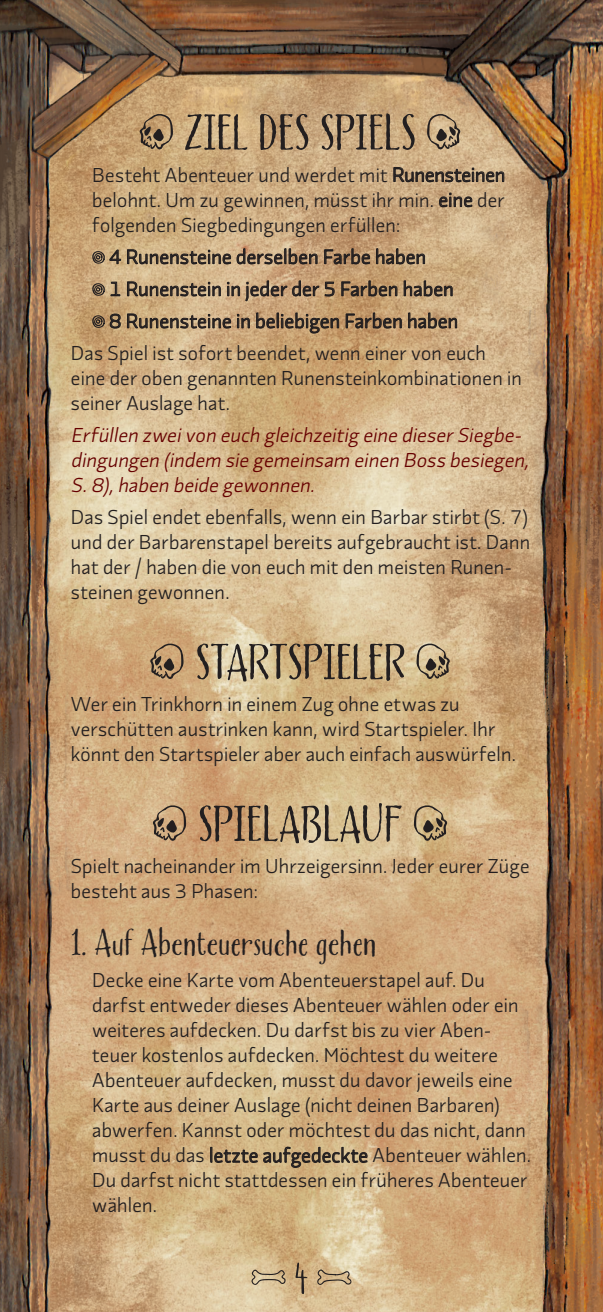
<style>
.page{position:relative;width:603px;height:1312px;background:#fff}
.page>*{position:absolute;margin:0;border:0;box-sizing:border-box;transform-origin:0 0}
.t1{font:54.75px "Amalfi";color:#231f20}
.t2{font:50px "Buckley";letter-spacing:-.01em;color:#231f20}
.t3{font:37.5px "Buckley";letter-spacing:-.005em;color:#231f20}
.t4{font:300 20px/25px "Divenire";letter-spacing:.015em;color:#231f20}
.t5{font:italic 300 20px/25px "Divenire";color:#600}
</style>
<div class="page">
<img style="left:0;top:0;width:602px;height:1311px">
<svg style="left:139px;top:113px;width:34px;height:37px"></svg>
<svg style="left:427px;top:113px;width:33px;height:37px"></svg>
<svg style="left:393px;top:167px;width:111px;height:15px;background:#907b61"></svg>
<svg style="left:439px;top:192px;width:33px;height:15px"></svg>
<svg style="left:91px;top:249px;width:30px;height:15px"></svg>
<svg style="left:127px;top:248px;width:190px;height:16px;background:#998266"></svg>
<svg style="left:324px;top:248px;width:46px;height:16px"></svg>
<svg style="left:376px;top:248px;width:49px;height:16px"></svg>
<svg style="left:91px;top:281px;width:29px;height:15px"></svg>
<svg style="left:127px;top:281px;width:94px;height:15px"></svg>
<svg style="left:227px;top:280px;width:107px;height:21px;background:#a58969"></svg>
<svg style="left:341px;top:280px;width:56px;height:16px"></svg>
<svg style="left:403px;top:280px;width:49px;height:16px"></svg>
<svg style="left:91px;top:313px;width:30px;height:15px"></svg>
<svg style="left:127px;top:313px;width:104px;height:15px;background:#968164"></svg>
<svg style="left:237px;top:314px;width:13px;height:14px"></svg>
<svg style="left:256px;top:312px;width:83px;height:21px;background:#977b5b"></svg>
<svg style="left:345px;top:312px;width:56px;height:16px"></svg>
<svg style="left:408px;top:312px;width:49px;height:16px"></svg>
<svg style="left:150px;top:642px;width:33px;height:37px"></svg>
<svg style="left:416px;top:642px;width:34px;height:37px"></svg>
<svg style="left:152px;top:804px;width:34px;height:36px"></svg>
<svg style="left:413px;top:804px;width:34px;height:36px"></svg>
<svg style="left:210px;top:1146px;width:157px;height:21px;background:#a48d69"></svg>
<svg style="left:251px;top:1268px;width:35px;height:17px"></svg>
<svg style="left:316px;top:1268px;width:36px;height:16px"></svg>
<h2 class="t2" style="left:184px;top:104px;width:233px">ZIEL DES SPIELS</h2>
<p class="t4" style="left:92px;top:161px;width:414px;text-align:justify">Besteht Abenteuer und werdet mit Runensteinen belohnt. Um zu gewinnen, müsst ihr min. eine der folgenden Siegbedingungen erfüllen:</p>
<p class="t4" style="left:109px;top:243px;width:318px">4 Runensteine derselben Farbe haben</p>
<p class="t4" style="left:109px;top:275px;width:345px">1 Runenstein in jeder der 5 Farben haben</p>
<p class="t4" style="left:109px;top:307px;width:350px">8 Runensteine in beliebigen Farben haben</p>
<p class="t4" style="left:71px;top:339px;width:416px">Das Spiel ist sofort beendet, wenn einer von euch</p>
<p class="t4" style="left:71px;top:364px;width:452px">eine der oben genannten Runensteinkombinationen in seiner Auslage hat.</p>
<p class="t5" style="left:71px;top:421px;width:464px">Erfüllen zweivon euch gleichzeitig eine dieserSiegbe&shy;dingungen (indem sie gemeinsam einen Bossbesiegen,<br>S.8),haben beide gewonnen.</p>
<p class="t4" style="left:71px;top:503px;width:460px">Das Spiel endet ebenfalls, wenn ein Barbar stirbt (S. 7) und der Barbarenstapel bereits aufgebraucht ist. Dann hat der / haben die von euch mit den meisten Runen&shy;steinen gewonnen.</p>
<h2 class="t2" style="left:195px;top:633px;width:212px">STARTSPIELER</h2>
<p class="t4" style="left:71px;top:690px;width:446px">Wer ein Trinkhorn in einem Zug ohne etwas zu verschütten austrinken kann, wird Startspieler. Ihr könnt den Startspieler aber auch einfach auswürfeln.</p>
<h2 class="t2" style="left:197px;top:795px;width:207px">SPIELABLAUF</h2>
<p class="t4" style="left:71px;top:852px;width:460px">Spielt nacheinander im Uhrzeigersinn. Jeder eurer Züge besteht aus 3 Phasen:</p>
<h3 class="t3" style="left:71px;top:920px;width:307px">1. Auf Abenteuersuche gehen</h3>
<p class="t4" style="left:92px;top:966px;width:440px">Decke eine Karte vom Abenteuerstapel auf. Du darfst entweder dieses Abenteuer wählen oder ein weiteres aufdecken. Du darfst bis zu vier Aben&shy;teuer kostenlos aufdecken. Möchtest du weitere Abenteuer aufdecken, musst du davor jeweils eine Karte aus deiner Auslage (nicht deinen Barbaren) abwerfen. Kannst oder möchtest du das nicht, dann musst du das letzte aufgedeckte Abenteuer wählen.<br>Du darfst nicht stattdessen ein früheres Abenteuer wählen.</p>
<h1 class="t1" style="left:294px;top:1251px;width:17px">4</h1>
</div>
